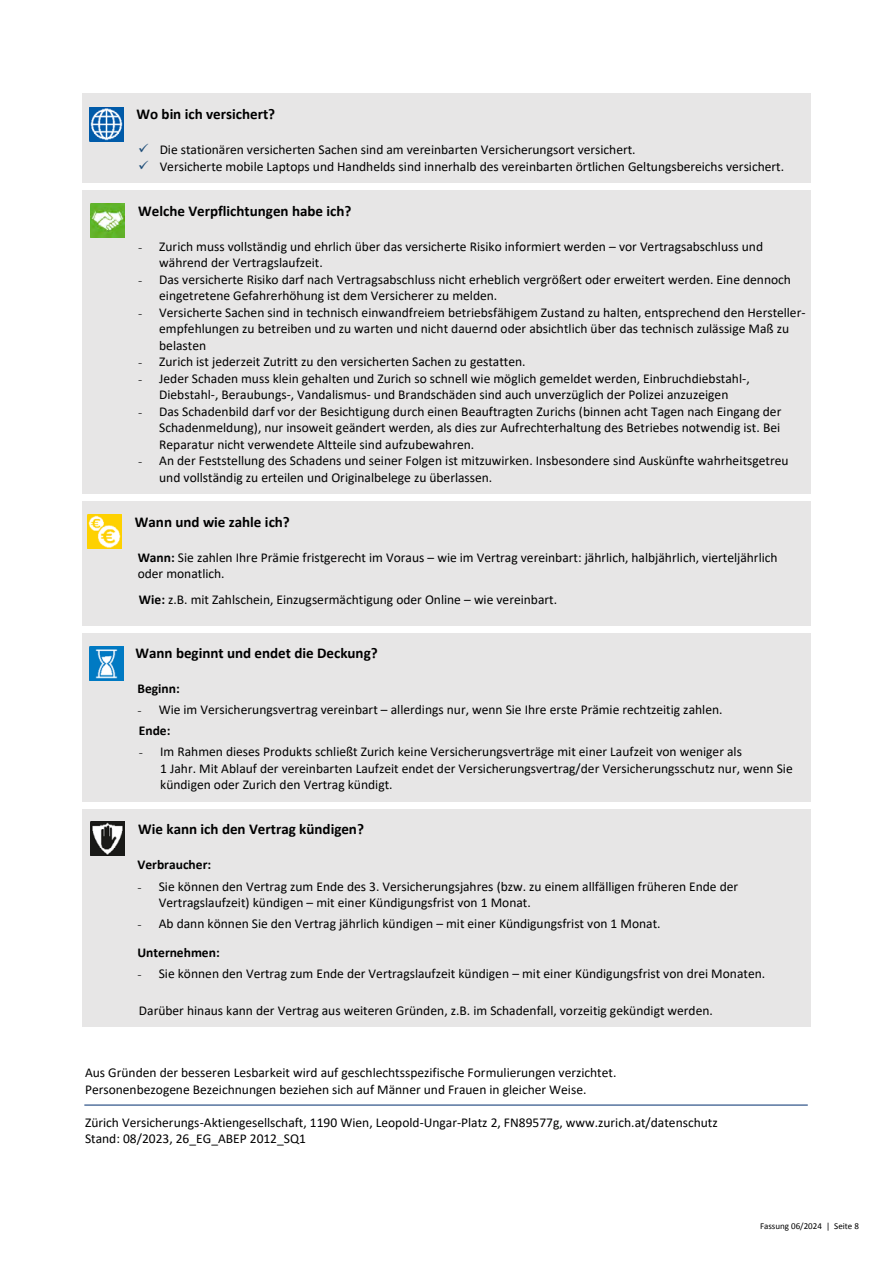
<style>
.page{position:relative;width:893px;height:1263px;background:#fff}
.page>*{position:absolute;margin:0;border:0;box-sizing:border-box;transform-origin:0 0}
.t1{font:700 15px "Calibri";color:#000}
.t2{font:13.5px/16.5px "Calibri";color:#000}
.t3{font:700 13.5px "Calibri";color:#000}
.t4{font:9px "Calibri";color:#000}
.s1{color:#1f4e79}
.s2{font-family:"Garamond"}
.s3{font-weight:700}
</style>
<div class="page">
<hr style="left:84px;top:1105px;width:724px;height:1px;background:#012e6f">
<div style="left:82px;top:93px;width:729px;height:90px;background:#e7e6e6"></div>
<div style="left:138px;top:190px;width:668px;height:48px;background:#e7e6e6"></div>
<div style="left:87px;top:238px;width:719px;height:17px;background:#e7e6e6"></div>
<div style="left:87px;top:255px;width:719px;height:16px;background:#e7e6e6"></div>
<div style="left:87px;top:271px;width:719px;height:16px;background:#e7e6e6"></div>
<div style="left:87px;top:287px;width:719px;height:17px;background:#e7e6e6"></div>
<div style="left:87px;top:304px;width:719px;height:16px;background:#e7e6e6"></div>
<div style="left:87px;top:320px;width:719px;height:17px;background:#e7e6e6"></div>
<div style="left:87px;top:337px;width:719px;height:16px;background:#e7e6e6"></div>
<div style="left:87px;top:353px;width:719px;height:17px;background:#e7e6e6"></div>
<div style="left:87px;top:370px;width:719px;height:16px;background:#e7e6e6"></div>
<div style="left:87px;top:386px;width:719px;height:17px;background:#e7e6e6"></div>
<div style="left:87px;top:403px;width:719px;height:16px;background:#e7e6e6"></div>
<div style="left:87px;top:419px;width:719px;height:17px;background:#e7e6e6"></div>
<div style="left:87px;top:436px;width:719px;height:16px;background:#e7e6e6"></div>
<div style="left:87px;top:452px;width:719px;height:17px;background:#e7e6e6"></div>
<div style="left:87px;top:469px;width:719px;height:25px;background:#e7e6e6"></div>
<div style="left:82px;top:501px;width:729px;height:125px;background:#e7e6e6"></div>
<div style="left:87px;top:632px;width:719px;height:48px;background:#e7e6e6"></div>
<div style="left:87px;top:680px;width:719px;height:21px;background:#e7e6e6"></div>
<div style="left:87px;top:701px;width:719px;height:21px;background:#e7e6e6"></div>
<div style="left:87px;top:722px;width:719px;height:21px;background:#e7e6e6"></div>
<div style="left:87px;top:743px;width:719px;height:17px;background:#e7e6e6"></div>
<div style="left:87px;top:760px;width:719px;height:16px;background:#e7e6e6"></div>
<div style="left:87px;top:776px;width:719px;height:26px;background:#e7e6e6"></div>
<div style="left:82px;top:808px;width:729px;height:219px;background:#e7e6e6"></div>
<img style="left:89px;top:107px;width:34px;height:34px">
<img style="left:91px;top:204px;width:34px;height:34px">
<img style="left:87px;top:514px;width:34px;height:34px">
<img style="left:90px;top:646px;width:34px;height:34px">
<img style="left:91px;top:821px;width:34px;height:34px">
<p class="t1" style="left:136px;top:104px;width:140px">Wo bin ich versichert?</p>
<p class="t2" style="left:138px;top:141px;width:499px"><span class="s1">✓</span> Die stationären versicherten Sachen sind am vereinbarten Versicherungsort versichert.</p>
<p class="t2" style="left:138px;top:158px;width:647px"><span class="s1">✓</span> Versicherte mobile Laptops und Handhelds sind innerhalb des vereinbarten örtlichen Geltungsbereichs versichert.</p>
<p class="t1" style="left:138px;top:200px;width:215px">Welche Verpflichtungen habe ich?</p>
<p class="t2" style="left:159px;top:238px;width:605px;text-indent:-21px"><span class="s2">-</span> Zurich muss vollständig und ehrlich über das versicherte Risiko informiert werden – vor Vertragsabschluss und während der Vertragslaufzeit.</p>
<p class="t2" style="left:159px;top:271px;width:633px;text-indent:-21px"><span class="s2">-</span> Das versicherte Risiko darf nach Vertragsabschluss nicht erheblich vergrößert oder erweitert werden. Eine dennoch eingetretene Gefahrerhöhung ist dem Versicherer zu melden.</p>
<p class="t2" style="left:159px;top:304px;width:648px;text-indent:-21px"><span class="s2">-</span> Versicherte Sachen sind in technisch einwandfreiem betriebsfähigem Zustand zu halten, entsprechend den Hersteller&shy;empfehlungen zu betreiben und zu warten und nicht dauernd oder absichtlich über das technisch zulässige Maß zu belasten</p>
<p class="t2" style="left:138px;top:353px;width:389px"><span class="s2">-</span> Zurich ist jederzeit Zutritt zu den versicherten Sachen zu gestatten.</p>
<p class="t2" style="left:138px;top:370px;width:613px;text-align:center"><span class="s2">-</span> Jeder Schaden muss klein gehalten und Zurich so schnell wie möglich gemeldet werden, Einbruchdiebstahl-,<br>Diebstahl-, Beraubungs-, Vandalismus- und Brandschäden sind auch unverzüglich der Polizei anzuzeigen</p>
<p class="t2" style="left:159px;top:403px;width:624px;text-align:justify;text-indent:-21px"><span class="s2">-</span> Das Schadenbild darf vor der Besichtigung durch einen Beauftragten Zurichs (binnen acht Tagen nach Eingang der Schadenmeldung), nur insoweit geändert werden, als dies zur Aufrechterhaltung des Betriebes notwendig ist. Bei Reparatur nicht verwendete Altteile sind aufzubewahren.</p>
<p class="t2" style="left:159px;top:452px;width:631px;text-indent:-21px"><span class="s2">-</span> An der Feststellung des Schadens und seiner Folgen ist mitzuwirken. Insbesondere sind Auskünfte wahrheitsgetreu und vollständig zu erteilen und Originalbelege zu überlassen.</p>
<p class="t1" style="left:135px;top:511px;width:156px">Wann und wie zahle ich?</p>
<p class="t2" style="left:138px;top:549px;width:641px"><span class="s3">Wann:</span> Sie zahlen Ihre Prämie fristgerecht im Voraus – wie im Vertrag vereinbart: jährlich, halbjährlich, vierteljährlich oder monatlich.</p>
<p class="t2" style="left:139px;top:591px;width:420px"><span class="s3">Wie:</span> z.B. mit Zahlschein, Einzugsermächtigung oder Online – wie vereinbart.</p>
<p class="t1" style="left:136px;top:643px;width:244px">Wann beginnt und endet die Deckung?</p>
<p class="t3" style="left:137px;top:679px;width:44px">Beginn:</p>
<p class="t2" style="left:137px;top:699px;width:587px;line-height:21px"><span class="s2">-</span> Wie im Versicherungsvertrag vereinbart – allerdings nur, wenn Sie Ihre erste Prämie rechtzeitig zahlen.<br><span class="s3">Ende:</span></p>
<p class="t2" style="left:160px;top:743px;width:634px;text-indent:-21px"><span class="s2">-</span> Im Rahmen dieses Produkts schließt Zurich keine Versicherungsverträge mit einer Laufzeit von weniger als<br>1 Jahr. Mit Ablauf der vereinbarten Laufzeit endet der Versicherungsvertrag/der Versicherungsschutz nur, wenn Sie kündigen oder Zurich den Vertrag kündigt.</p>
<p class="t1" style="left:138px;top:819px;width:227px">Wie kann ich den Vertrag kündigen?</p>
<p class="t3" style="left:137px;top:855px;width:75px">Verbraucher:</p>
<p class="t2" style="left:159px;top:877px;width:581px;text-indent:-21px"><span class="s2">-</span> Sie können den Vertrag zum Ende des 3. Versicherungsjahres (bzw. zu einem allfälligen früheren Ende der<br>Vertragslaufzeit) kündigen – mit einer Kündigungsfrist von 1 Monat.</p>
<p class="t2" style="left:137px;top:908px;width:525px;line-height:29.1px"><span class="s2">-</span> Ab dann können Sie den Vertrag jährlich kündigen – mit einer Kündigungsfrist von 1 Monat.<br><span class="s3">Unternehmen:</span></p>
<p class="t2" style="left:137px;top:965px;width:629px"><span class="s2">-</span> Sie können den Vertrag zum Ende der Vertragslaufzeit kündigen – mit einer Kündigungsfrist von drei Monaten.</p>
<p class="t2" style="left:139px;top:1001px;width:575px">Darüber hinaus kann der Vertrag aus weiteren Gründen, z.B. im Schadenfall, vorzeitig gekündigt werden.</p>
<p class="t2" style="left:85px;top:1064px;width:533px">Aus Gründen der besseren Lesbarkeit wird auf geschlechtsspezifische Formulierungen verzichtet.<br>Personenbezogene Bezeichnungen beziehen sich auf Männer und Frauen in gleicher Weise.</p>
<p class="t2" style="left:85px;top:1113px;width:634px">Zürich Versicherungs-Aktiengesellschaft, 1190 Wien, Leopold-Ungar-Platz 2, FN89577g, www.zurich.at/datenschutz<br>Stand: 08/2023, 26_EG_ABEP 2012_SQ1</p>
<p class="t4" style="left:760px;top:1220px;width:100px">Fassung 06/2024 | Seite 8</p>
</div>
